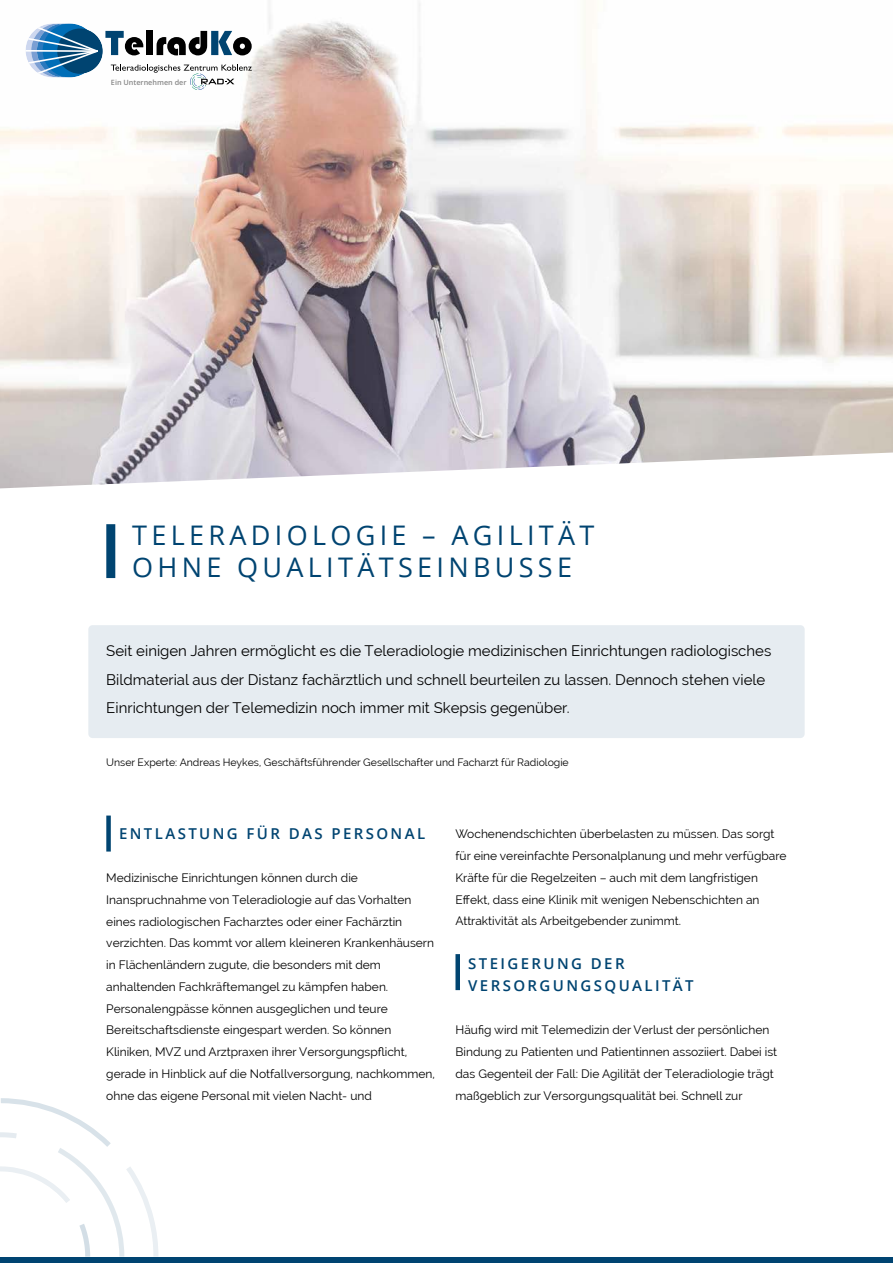
<style>
.page{position:relative;width:893px;height:1263px;background:#fff}
.page>*{position:absolute;margin:0;border:0;box-sizing:border-box;transform-origin:0 0}
.t1{font:27px/32.4px "Open Sans";letter-spacing:.16em;color:#004471}
.t2{font:15px/28.5px "Raleway";color:#000}
.t3{font:600 15px/21.8px "Open Sans";letter-spacing:.16em;color:#004471}
.t4{font:12px/21.8px "Raleway";color:#000}
.t5{font:10.5px "Raleway";color:#000}
.t6{font:600 7.2px "Open Sans";color:#878787}
</style>
<div class="page">
<div style="left:0;top:1256px;width:893px;height:7px;background:#004471"></div>
<img style="left:0;top:0;width:893px;height:452px">
<svg style="left:0;top:452px;width:893px;height:127px"></svg>
<div style="left:88px;top:625px;width:717px;height:113px;background:#e6ecf1;border-radius:4px"></div>
<div style="left:106px;top:524px;width:9px;height:54px;background:#004471"></div>
<div style="left:106px;top:815px;width:5px;height:36px;background:#004471"></div>
<div style="left:455px;top:954px;width:5px;height:36px;background:#004471"></div>
<svg style="left:0;top:0;width:375px;height:107px"></svg>
<div style="left:57px;top:28px;width:46px;height:46px;background:#004471;border-radius:50%"></div>
<svg style="left:26px;top:23px;width:72px;height:54px"></svg>
<svg style="left:105px;top:31px;width:38px;height:24px"></svg>
<div style="left:146px;top:31px;width:7px;height:24px;background:#000"></div>
<svg style="left:157px;top:31px;width:95px;height:24px"></svg>
<svg style="left:111px;top:65px;width:141px;height:25px"></svg>
<svg style="left:0;top:1098px;width:158px;height:158px"></svg>
<p class="t6" style="left:111px;top:77px;width:77px">Ein Unternehmen der</p>
<h1 class="t1" style="left:132px;top:518px;width:464px">TELERADIOLOGIE – AGILITÄT<br>OHNE QUALITÄTSEINBUSSE</h1>
<p class="t2" style="left:106px;top:637px;width:666px">Seit einigen Jahren ermöglicht es die Teleradiologie medizinischen Einrichtungen radiologisches<br>Bildmaterial aus der Distanz fachärztlich und schnell beurteilen zu lassen. Dennoch stehen viele<br>Einrichtungen der Telemedizin noch immer mit Skepsis gegenüber.</p>
<p class="t5" style="left:106px;top:756px;width:464px">Unser Experte: Andreas Heykes, Geschäftsführender Gesellschafter und Facharzt für Radiologie</p>
<p class="t3" style="left:119px;top:822px;width:308px">ENTLASTUNG FÜR DAS PERSONAL</p>
<p class="t4" style="left:106px;top:867px;width:330px">Medizinische Einrichtungen können durch die Inanspruchnahme von Teleradiologie auf das Vorhalten eines radiologischen Facharztes oder einer Fachärztin verzichten. Das kommt vor allem kleineren Krankenhäusern in Flächenländern zugute, die besonders mit dem anhaltenden Fachkräftemangel zu kämpfen haben.<br>Personalengpässe können ausgeglichen und teure Bereitschaftsdienste eingespart werden. So können Kliniken, MVZ und Arztpraxen ihrer Versorgungspflicht, gerade in Hinblick auf die Notfallversorgung, nachkommen, ohne das eigene Personal mit vielen Nacht- und</p>
<p class="t4" style="left:455px;top:823px;width:333px">Wochenendschichten überbelasten zu müssen. Das sorgt für eine vereinfachte Personalplanung und mehr verfügbare Kräfte für die Regelzeiten – auch mit dem langfristigen Effekt, dass eine Klinik mit wenigen Nebenschichten an Attraktivität als Arbeitgebender zunimmt.</p>
<p class="t3" style="left:468px;top:952px;width:227px">STEIGERUNG DER<br>VERSORGUNGSQUALITÄT</p>
<p class="t4" style="left:455px;top:1019px;width:323px">Häufig wird mit Telemedizin der Verlust der persönlichen Bindung zu Patienten und Patientinnen assoziiert. Dabei ist das Gegenteil der Fall: Die Agilität der Teleradiologie trägt maßgeblich zur Versorgungsqualität bei. Schnell zur</p>
</div>
